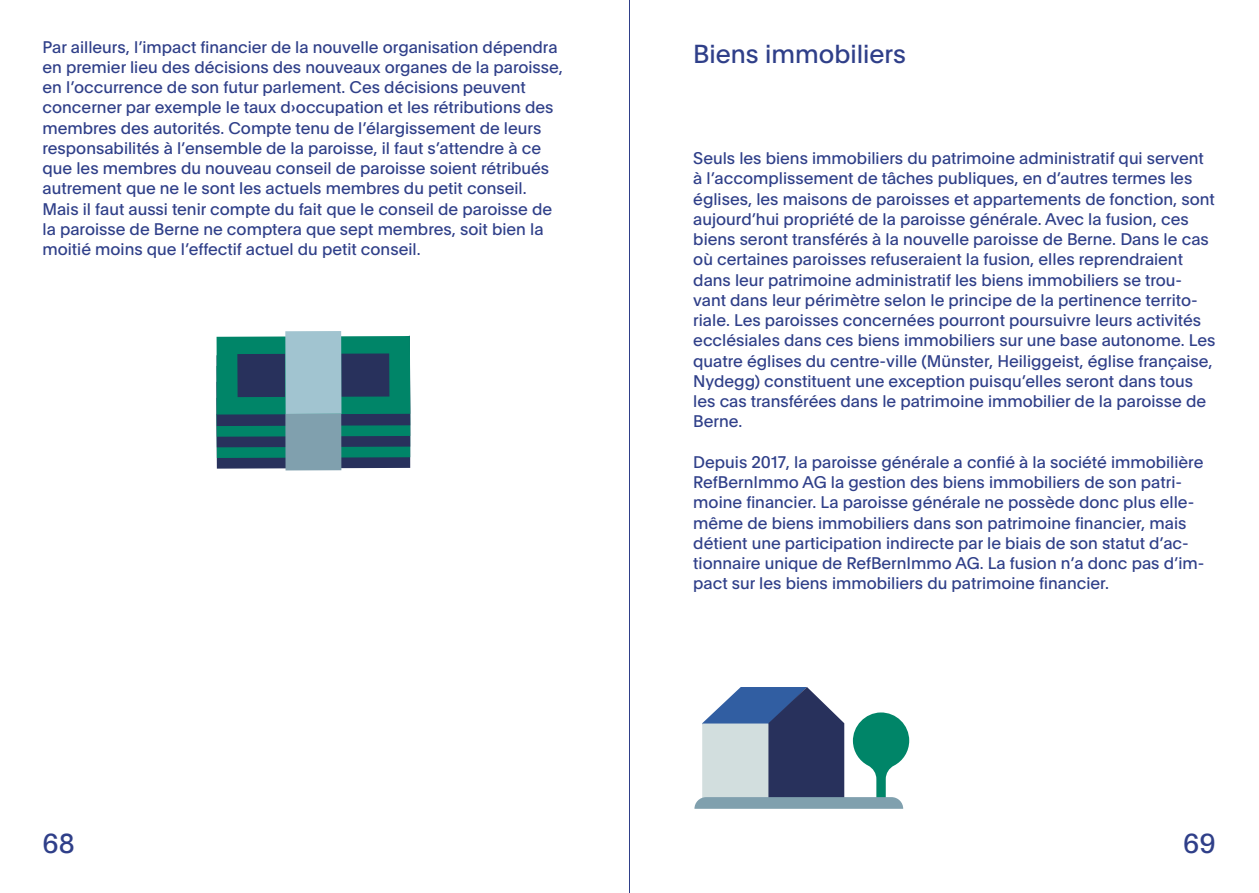
<style>
.page{position:relative;width:1259px;height:893px;background:#fff}
.page>*{position:absolute;margin:0;border:0;box-sizing:border-box;transform-origin:0 0}
.t1{font:700 49.65px "Akkurat";color:#365ea1}
.t2{font:26.85px "Plain";color:#2f3f89}
.Heading_2{font:25.5px "Plain";color:#2f3f89}
.Text_1{font:16.5px/20.2px "Plain";color:#2f3f89}
</style>
<div class="page">
<hr style="left:629px;top:0;width:1px;height:893px;background:#2f3f89">
<svg style="left:216px;top:336px;width:194px;height:133px;background:#136c67"></svg>
<div style="left:341px;top:353px;width:48px;height:44px;background:#28315c"></div>
<div style="left:237px;top:354px;width:48px;height:43px;background:#28315c"></div>
<div style="left:285px;top:331px;width:56px;height:83px;background:#a1c4d0"></div>
<div style="left:285px;top:414px;width:56px;height:56px;background:#80a0ae"></div>
<svg style="left:694px;top:687px;width:215px;height:122px"></svg>
<p class="Text_1" style="left:43px;top:36px;width:522px">Par ailleurs, l’impact financier de la nouvelle organisation dépendra en premier lieu des décisions des nouveaux organes de la paroisse, en l’occurrence de son futur parlement. Ces décisions peuvent concerner par exemple le taux d›occupation et les rétributions des membres des autorités. Compte tenu de l’élargissement de leurs responsabilités à l’ensemble de la paroisse, il faut s’attendre à ce que les membres du nouveau conseil de paroisse soient rétribués autrement que ne le sont les actuels membres du petit conseil.<br>Mais il faut aussi tenir compte du fait que le conseil de paroisse de la paroisse de Berne ne comptera que sept membres, soit bien la moitié moins que l’effectif actuel du petit conseil.</p>
<p class="Heading_2" style="left:693px;top:35px;width:214px">Biens immobiliers</p>
<p class="Text_1" style="left:693px;top:147px;width:523px">Seuls les biens immobiliers du patrimoine administratif qui servent à l’accomplissement de tâches publiques, en d’autres termes les églises, les maisons de paroisses et appartements de fonction, sont aujourd’hui propriété de la paroisse générale. Avec la fusion, ces biens seront transférés à la nouvelle paroisse de Berne. Dans le cas où certaines paroisses refuseraient la fusion, elles reprendraient dans leur patrimoine administratif les biens immobiliers se trou&shy;vant dans leur périmètre selon le principe de la pertinence territo&shy;riale. Les paroisses concernées pourront poursuivre leurs activités ecclésiales dans ces biens immobiliers sur une base autonome. Les quatre églises du centre-ville (Münster, Heiliggeist, église française, Nydegg) constituent une exception puisqu’elles seront dans tous les cas transférées dans le patrimoine immobilier de la paroisse de Berne.</p>
<p class="Text_1" style="left:693px;top:451px;width:512px">Depuis 2017, la paroisse générale a confié à la société immobilière RefBernImmo AG la gestion des biens immobiliers de son patri&shy;moine financier. La paroisse générale ne possède donc plus elle&shy;même de biens immobiliers dans son patrimoine financier, mais détient une participation indirecte par le biais de son statut d’ac&shy;tionnaire unique de RefBernImmo AG. La fusion n’a donc pas d’im&shy;pact sur les biens immobiliers du patrimoine financier.</p>
<p class="t1" style="left:825px;top:501px;width:413px">Kirchliches Leben</p>
<h2 class="t2" style="left:43px;top:824px;width:34px">68</h2>
<h2 class="t2" style="left:1183px;top:824px;width:34px">69</h2>
</div>
